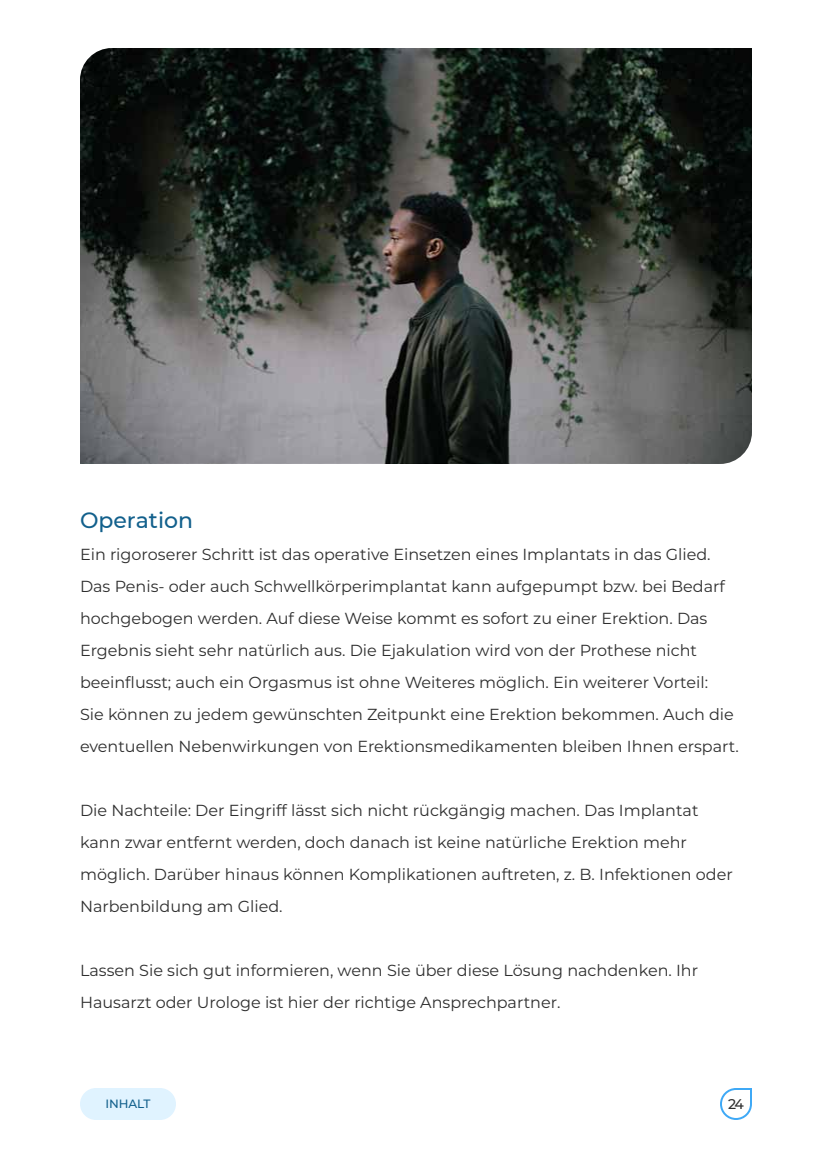
<style>
.page{position:relative;width:832px;height:1152px;background:#fff}
.page>*{position:absolute;margin:0;border:0;box-sizing:border-box;transform-origin:0 0}
.t1{font:500 22px "Montserrat";color:#12608c}
.t2{font:16px/32px "Montserrat";color:#2e2e2e}
.t3{font:500 14px "Montserrat";color:#2e2e2e}
.t4{font:500 12px "Montserrat";letter-spacing:-.01em;color:#12608c}
</style>
<div class="page">
<img style="left:80px;top:48px;width:672px;height:416px">
<div style="left:80px;top:1088px;width:96px;height:32px;background:#e0f3ff;border-radius:16px"></div>
<svg style="left:720px;top:1088px;width:32px;height:32px"></svg>
<h1 class="t1" style="left:80px;top:505px;width:115px">Operation</h1>
<p class="t2" style="left:80px;top:538px;width:660px">Ein rigoroserer Schritt ist das operative Einsetzen eines Implantats in das Glied.<br>Das Penis- oder auch Schwellkörperimplantat kann aufgepumpt bzw. bei Bedarf hochgebogen werden. Auf diese Weise kommt es sofort zu einer Erektion. Das Ergebnis sieht sehr natürlich aus. Die Ejakulation wird von der Prothese nicht beeinflusst; auch ein Orgasmus ist ohne Weiteres möglich. Ein weiterer Vorteil:<br>Sie können zu jedem gewünschten Zeitpunkt eine Erektion bekommen. Auch die eventuellen Nebenwirkungen von Erektionsmedikamenten bleiben Ihnen erspart.</p>
<p class="t2" style="left:80px;top:794px;width:654px">Die Nachteile: Der Eingriff lässt sich nicht rückgängig machen. Das Implantat kann zwar entfernt werden, doch danach ist keine natürliche Erektion mehr möglich. Darüber hinaus können Komplikationen auftreten, z. B. Infektionen oder Narbenbildung am Glied.</p>
<p class="t2" style="left:80px;top:954px;width:620px">Lassen Sie sich gut informieren, wenn Sie über diese Lösung nachdenken. Ihr<br>Hausarzt oder Urologe ist hier der richtige Ansprechpartner.</p>
<p class="t4" style="left:106px;top:1096px;width:46px">INHALT</p>
<p class="t3" style="left:728px;top:1094px;width:18px">24</p>
</div>
